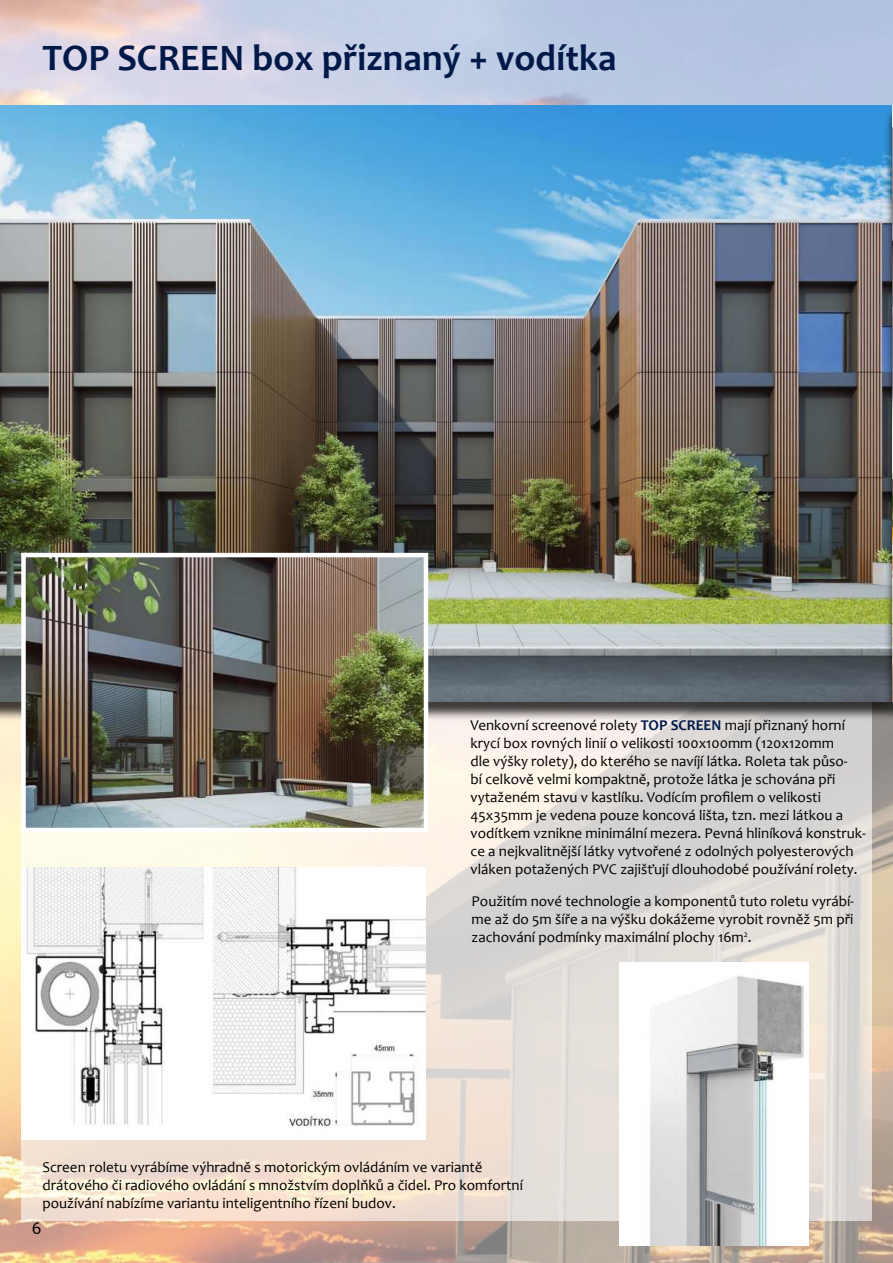
<style>
.page{position:relative;width:893px;height:1263px;background:#fff}
.page>*{position:absolute;margin:0;border:0;box-sizing:border-box;transform-origin:0 0}
.t1{font:700 37.5px "Candara";color:#011948}
.t2{font:18px "Candara";color:#000}
.t3{font:15px/18px "Candara";color:#000}
.s1{font-weight:700;color:#011948}
</style>
<div class="page">
<img style="left:0;top:0;width:893px;height:1263px">
<svg style="left:21px;top:721px;width:851px;height:499px;background:#e7dfd8"></svg>
<img style="left:0;top:106px;width:893px;height:596px">
<img style="left:26px;top:558px;width:397px;height:269px">
<div style="left:21px;top:553px;width:407px;height:279px;border:4px solid #fff"></div>
<img style="left:22px;top:868px;width:403px;height:271px">
<img style="left:620px;top:962px;width:189px;height:284px">
<div style="left:884px;top:108px;width:9px;height:613px;background:#000;opacity:.75"></div>
<h1 class="t1" style="left:43px;top:34px;width:576px">TOP SCREEN box přiznaný + vodítka</h1>
<p class="t3" style="left:471px;top:715px;width:397px">Venkovní screenové rolety <span class="s1">TOP SCREEN</span> mají přiznaný horní krycí box rovných linií o velikosti 100x100mm (120x120mm<br>dle výšky rolety), do kterého se navíjí látka. Roleta tak půso-<br>bí celkově velmi kompaktně, protože látka je schována při vytaženém stavu v kastlíku. Vodícím pro昀椀lem o velikosti 45x35mm je vedena pouze koncová lišta, tzn. mezi látkou a vodítkem vznikne minimální mezera. Pevná hliníková konstruk&shy;ce a nejkvalitnější látky vytvořené z odolných polyesterových vláken potažených PVC zajišťují dlouhodobé používání rolety.</p>
<p class="t3" style="left:472px;top:892px;width:384px;text-align:justify">Použitím nové technologie a komponentů tuto roletu vyrábí&shy;me až do 5m šíře a na výšku dokážeme vyrobit rovněž 5m při zachování podmínky maximální plochy 16m<sup>2</sup>.</p>
<p class="t3" style="left:43px;top:1158px;width:482px">Screen roletu vyrábíme výhradně s motorickým ovládáním ve variantě drátového či radiového ovládání s množstvím doplňků a čidel. Pro komfortní používání nabízíme variantu inteligentního řízení budov.</p>
<p class="t2" style="left:32px;top:1221px;width:11px">6</p>
</div>
